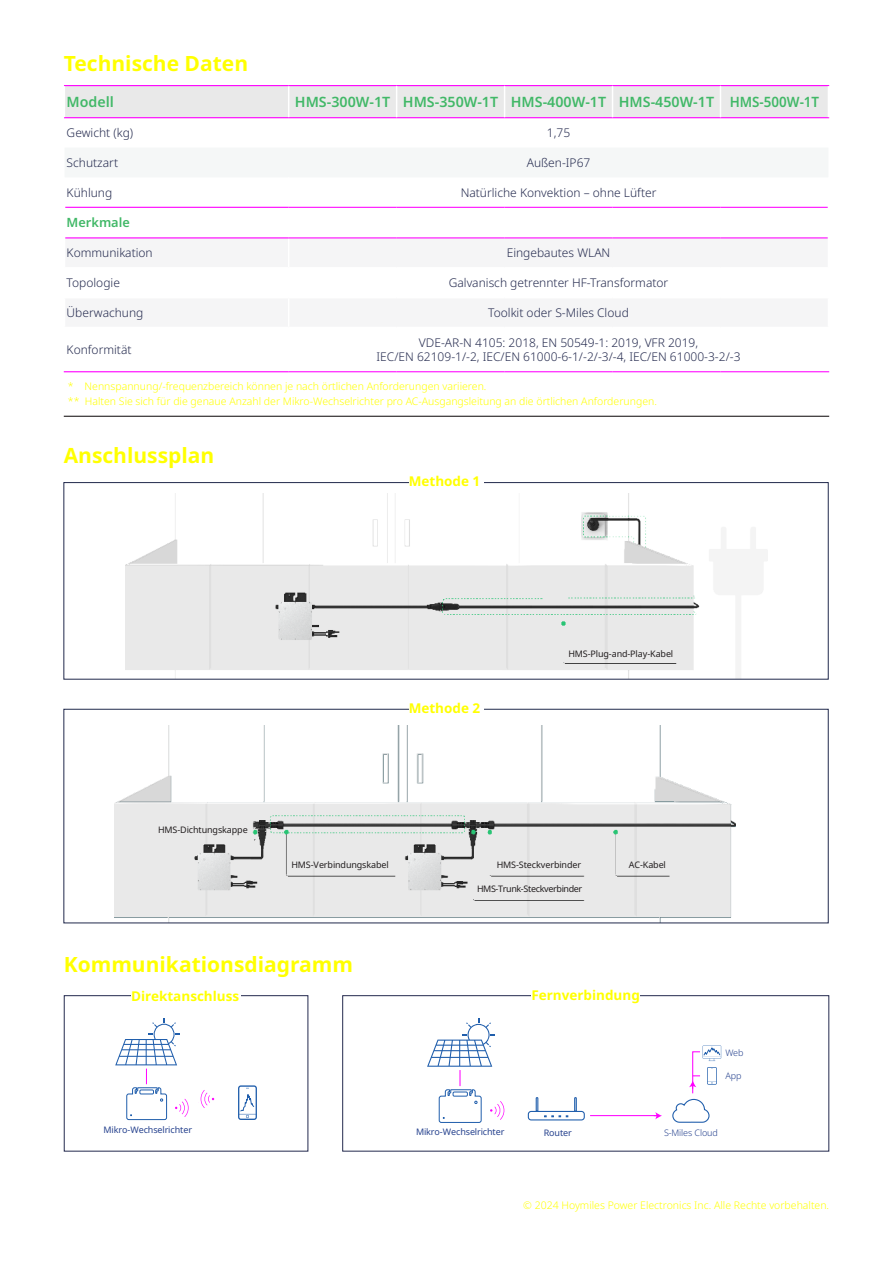
<style>
.page{position:relative;width:893px;height:1263px;background:#fff}
.page>*{position:absolute;margin:0;border:0;box-sizing:border-box;transform-origin:0 0}
.t1{font:700 21px "Noto Sans";color:#ff0}
.t2{font:600 14.25px "Noto Sans";color:#41b867}
.t3{font:700 13.5px "Noto Sans";color:#ff0}
.t4{font:600 12.75px "Noto Sans";color:#41b867}
.t5{font:300 12px/14.4px "Noto Sans";color:#242a4e;text-align:center}
.t6{font:300 10.5px/15px "Noto Sans";color:#ff0}
.t7{font:9px "Noto Sans";letter-spacing:-.015em;color:#231f20}
.t8{font:9px "Noto Sans";letter-spacing:-.01em;color:#26428e}
.t9{font:9px "Noto Sans";letter-spacing:-.045em;color:#231f20}
.t10{font:300 9px "Noto Sans";letter-spacing:-.015em;color:#26428e}
.t11{font:9px "Noto Sans";color:#23459c}
.t12{font:8.7px "Noto Sans";color:#23459c}
</style>
<div class="page">
<img style="left:125px;top:494px;width:642px;height:183px">
<hr style="left:64px;top:416px;width:765px;height:1px;background:#231f20">
<div style="left:65px;top:86px;width:224px;height:32px;background:#e9e9e9"></div>
<div style="left:289px;top:86px;width:539px;height:31px;background:#e9e9e9"></div>
<svg style="left:65px;top:238px;width:763px;height:1px"></svg>
<hr style="left:289px;top:85px;width:108px;height:1px;background:#f0f">
<hr style="left:397px;top:85px;width:108px;height:1px;background:#f0f">
<hr style="left:505px;top:85px;width:107px;height:1px;background:#f0f">
<hr style="left:612px;top:85px;width:108px;height:1px;background:#f0f">
<hr style="left:720px;top:85px;width:109px;height:1px;background:#f0f">
<hr style="left:289px;top:117px;width:108px;height:1px;background:#f0f">
<hr style="left:397px;top:117px;width:108px;height:1px;background:#f0f">
<hr style="left:505px;top:117px;width:107px;height:1px;background:#f0f">
<hr style="left:612px;top:117px;width:108px;height:1px;background:#f0f">
<hr style="left:720px;top:117px;width:109px;height:1px;background:#f0f">
<hr style="left:288px;top:86px;width:1px;height:31px;background:#fff">
<hr style="left:396px;top:86px;width:1px;height:31px;background:#fff">
<hr style="left:504px;top:86px;width:1px;height:31px;background:#fff">
<hr style="left:612px;top:86px;width:1px;height:31px;background:#fff">
<hr style="left:720px;top:86px;width:1px;height:31px;background:#fff">
<hr style="left:64px;top:85px;width:225px;height:1px;background:#f0f">
<hr style="left:64px;top:117px;width:225px;height:1px;background:#f0f">
<hr style="left:65px;top:207px;width:224px;height:1px;background:#f0f">
<hr style="left:65px;top:237px;width:224px;height:1px;background:#f0f">
<hr style="left:289px;top:207px;width:108px;height:1px;background:#f0f">
<hr style="left:397px;top:207px;width:108px;height:1px;background:#f0f">
<hr style="left:505px;top:207px;width:107px;height:1px;background:#f0f">
<hr style="left:612px;top:207px;width:108px;height:1px;background:#f0f">
<hr style="left:720px;top:207px;width:108px;height:1px;background:#f0f">
<hr style="left:289px;top:237px;width:108px;height:1px;background:#f0f">
<hr style="left:397px;top:237px;width:108px;height:1px;background:#f0f">
<hr style="left:505px;top:237px;width:107px;height:1px;background:#f0f">
<hr style="left:612px;top:237px;width:108px;height:1px;background:#f0f">
<hr style="left:720px;top:237px;width:108px;height:1px;background:#f0f">
<hr style="left:64px;top:371px;width:225px;height:1px;background:#f0f">
<hr style="left:289px;top:371px;width:108px;height:1px;background:#f0f">
<hr style="left:397px;top:371px;width:108px;height:1px;background:#f0f">
<hr style="left:505px;top:371px;width:107px;height:1px;background:#f0f">
<hr style="left:612px;top:371px;width:108px;height:1px;background:#f0f">
<hr style="left:720px;top:371px;width:109px;height:1px;background:#f0f">
<div style="left:63px;top:482px;width:766px;height:197px;border:1px solid #21294c"></div>
<div style="left:409px;top:473px;width:74px;height:15px;background:#fff"></div>
<img style="left:115px;top:725px;width:620px;height:196px">
<div style="left:63px;top:709px;width:766px;height:214px;border:1px solid #21294c"></div>
<div style="left:409px;top:700px;width:74px;height:15px;background:#fff"></div>
<div style="left:64px;top:995px;width:244px;height:156px;border:1px solid #242a4e"></div>
<div style="left:342px;top:995px;width:487px;height:156px;border:1px solid #242a4e"></div>
<div style="left:131px;top:988px;width:110px;height:15px;background:#fff"></div>
<div style="left:531px;top:988px;width:109px;height:14px;background:#fff"></div>
<svg style="left:182px;top:1101px;width:4px;height:13px"></svg>
<svg style="left:184px;top:1099px;width:6px;height:18px"></svg>
<svg style="left:115px;top:1018px;width:67px;height:102px"></svg>
<svg style="left:198px;top:1090px;width:16px;height:18px"></svg>
<svg style="left:238px;top:1085px;width:19px;height:35px"></svg>
<svg style="left:527px;top:1045px;width:195px;height:78px"></svg>
<svg style="left:497px;top:1104px;width:4px;height:13px"></svg>
<svg style="left:500px;top:1101px;width:6px;height:19px"></svg>
<svg style="left:427px;top:1018px;width:70px;height:105px"></svg>
<h1 class="t1" style="left:64px;top:49px;width:186px">Technische Daten</h1>
<p class="t2" style="left:67px;top:96px;width:49px">Modell</p>
<p class="t2" style="left:295px;top:96px;width:526px">HMS-300W-1T HMS-350W-1T HMS-400W-1T HMS-450W-1T HMS-500W-1T</p>
<p class="t5" style="left:67px;top:126px;width:68px">Gewicht (kg)</p>
<p class="t5" style="left:547px;top:126px;width:25px">1,75</p>
<p class="t5" style="left:67px;top:156px;width:53px">Schutzart</p>
<p class="t5" style="left:527px;top:156px;width:65px">Außen-IP67</p>
<p class="t5" style="left:67px;top:185px;width:47px">Kühlung</p>
<p class="t5" style="left:461px;top:185px;width:197px">Natürliche Konvektion – ohne Lüfter</p>
<p class="t4" style="left:67px;top:217px;width:65px">Merkmale</p>
<p class="t5" style="left:67px;top:246px;width:88px">Kommunikation</p>
<p class="t5" style="left:507px;top:246px;width:105px">Eingebautes WLAN</p>
<p class="t5" style="left:67px;top:276px;width:55px">Topologie</p>
<p class="t5" style="left:449px;top:276px;width:221px">Galvanisch getrennter HF-Transformator</p>
<p class="t5" style="left:67px;top:306px;width:78px">Überwachung</p>
<p class="t5" style="left:488px;top:306px;width:142px">Toolkit oder S-Miles Cloud</p>
<p class="t5" style="left:67px;top:343px;width:66px">Konformität</p>
<p class="t5" style="left:377px;top:335px;width:365px">VDE-AR-N 4105: 2018, EN 50549-1: 2019, VFR 2019,<br>IEC/EN 62109-1/-2, IEC/EN 61000-6-1/-2/-3/-4, IEC/EN 61000-3-2/-3</p>
<p class="t6" style="left:68px;top:379px;width:591px">* Nennspannung/-frequenzbereich können je nach örtlichen Anforderungen variieren.<br>** Halten Sie sich für die genaue Anzahl der Mikro-Wechselrichter pro AC-Ausgangsleitung an die örtlichen Anforderungen.</p>
<h1 class="t1" style="left:64px;top:440px;width:152px">Anschlussplan</h1>
<p class="t3" style="left:409px;top:472px;width:73px">Methode 1</p>
<p class="t3" style="left:409px;top:699px;width:73px">Methode 2</p>
<p class="t7" style="left:568px;top:650px;width:106px">HMS-Plug-and-Play-Kabel</p>
<p class="t7" style="left:158px;top:826px;width:91px">HMS-Dichtungskappe</p>
<p class="t7" style="left:291px;top:861px;width:99px">HMS-Verbindungskabel</p>
<p class="t7" style="left:497px;top:861px;width:86px">HMS-Steckverbinder</p>
<p class="t7" style="left:629px;top:861px;width:39px">AC-Kabel</p>
<p class="t9" style="left:477px;top:885px;width:107px">HMS-Trunk-Steckverbinder</p>
<h1 class="t1" style="left:64px;top:949px;width:291px">Kommunikationsdiagramm</h1>
<p class="t3" style="left:131px;top:986px;width:110px">Direktanschluss</p>
<p class="t3" style="left:531px;top:986px;width:110px">Fernverbindung</p>
<p class="t10" style="left:725px;top:1047px;width:20px">Web</p>
<p class="t10" style="left:725px;top:1070px;width:18px">App</p>
<p class="t12" style="left:121px;top:1124px;width:56px">Microinverter</p>
<p class="t8" style="left:104px;top:1126px;width:90px">Mikro-Wechselrichter</p>
<p class="t8" style="left:416px;top:1128px;width:90px">Mikro-Wechs lrichter</p>
<p class="t11" style="left:433px;top:1126px;width:59px">Microinverter</p>
<p class="t11" style="left:567px;top:1126px;width:5px">r</p>
<p class="t8" style="left:544px;top:1129px;width:30px">Router</p>
<p class="t10" style="left:664px;top:1126px;width:55px">S-Miles Cloud</p>
<p class="t6" style="left:523px;top:1198px;width:307px">© 2024 Hoymiles Power Electronics Inc. Alle Rechte vorbehalten.</p>
</div>
